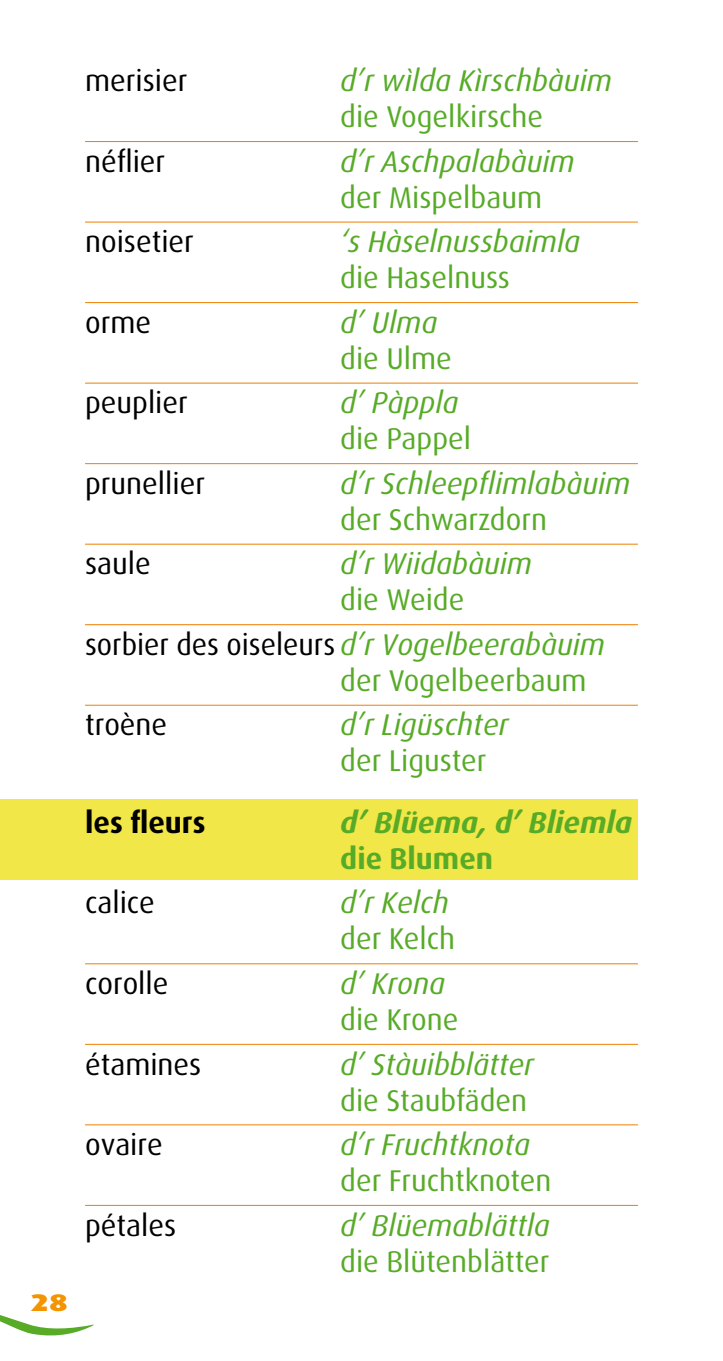
<style>
.page{position:relative;width:723px;height:1361px;background:#fff}
.page>*{position:absolute;margin:0;border:0;box-sizing:border-box;transform-origin:0 0}
.t1{font:italic 30px "Dax";color:#57ab27}
.t2{font:30px "Dax";color:#57ab27}
.t3{font:30px/44.7px "Dax";color:#000}
.t4{font:italic 700 30px "Dax";color:#57ab27}
.t5{font:700 30px "Dax";color:#000}
.t6{font:700 30px "Dax";color:#57ab27}
.t7{font:900 24px "Dax";color:#f39400;scale:1.3 1}
.s1{color:#57ab27}
.s2{font-style:italic;color:#57ab27}
</style>
<div class="page">
<div style="left:0;top:799px;width:638px;height:81px;background:#f2e748"></div>
<svg style="left:0;top:1315px;width:94px;height:21px"></svg>
<hr style="left:85px;top:141px;width:553px;height:1px;background:#ee7f00">
<hr style="left:85px;top:222px;width:553px;height:1px;background:#ee7f00">
<hr style="left:85px;top:302px;width:553px;height:1px;background:#ee7f00">
<hr style="left:85px;top:383px;width:553px;height:1px;background:#ee7f00">
<hr style="left:85px;top:463px;width:553px;height:1px;background:#ee7f00">
<hr style="left:85px;top:544px;width:553px;height:1px;background:#ee7f00">
<hr style="left:85px;top:624px;width:553px;height:1px;background:#ee7f00">
<hr style="left:85px;top:705px;width:553px;height:1px;background:#ee7f00">
<hr style="left:85px;top:963px;width:553px;height:1px;background:#ee7f00">
<hr style="left:85px;top:1044px;width:553px;height:1px;background:#ee7f00">
<hr style="left:85px;top:1124px;width:553px;height:1px;background:#ee7f00">
<hr style="left:85px;top:1205px;width:553px;height:1px;background:#ee7f00">
<p class="t7" style="left:31px;top:1289px;width:30px">28</p>
<p class="t3" style="left:85px;top:59px;width:104px">merisier</p>
<p class="t1" style="left:340px;top:64px;width:273px">d’r wìlda Kìrschbàuim</p>
<p class="t2" style="left:340px;top:100px;width:204px">die Vogelkirsche</p>
<p class="t3" style="left:85px;top:139px;width:82px">néflier</p>
<p class="t1" style="left:340px;top:145px;width:236px">d’r Aschpalabàuim</p>
<p class="t2" style="left:340px;top:181px;width:203px">der Mispelbaum</p>
<p class="t3" style="left:85px;top:220px;width:110px">noisetier</p>
<p class="t1" style="left:340px;top:225px;width:241px">‘s Hàselnussbaimla</p>
<p class="t2" style="left:340px;top:261px;width:171px">die Haselnuss</p>
<p class="t3" style="left:85px;top:300px;width:68px">orme</p>
<p class="t1" style="left:340px;top:306px;width:99px">d’ Ulma</p>
<p class="t2" style="left:340px;top:342px;width:113px">die Ulme</p>
<p class="t3" style="left:85px;top:381px;width:104px">peuplier</p>
<p class="t1" style="left:340px;top:386px;width:120px">d’ Pàppla</p>
<p class="t2" style="left:340px;top:422px;width:132px">die Pappel</p>
<p class="t3" style="left:85px;top:461px;width:121px">prunellier</p>
<p class="t1" style="left:340px;top:467px;width:291px">d’r Schleepflimlabàuim</p>
<p class="t2" style="left:340px;top:503px;width:208px">der Schwarzdorn</p>
<p class="t3" style="left:85px;top:542px;width:67px">saule</p>
<p class="t1" style="left:340px;top:547px;width:193px">d’r Wiidabàuim</p>
<p class="t3" style="left:85px;top:578px;width:521px;text-indent:255px"><span class="s1">die Weide<br></span>sorbier des oiseleurs <span class="s2">d’r Vogelbeerabàuim</span></p>
<p class="t2" style="left:340px;top:664px;width:248px">der Vogelbeerbaum</p>
<p class="t3" style="left:85px;top:703px;width:84px">troène</p>
<p class="t1" style="left:340px;top:708px;width:170px">d’r Ligüschter</p>
<p class="t2" style="left:340px;top:744px;width:148px">der Liguster</p>
<p class="t5" style="left:85px;top:805px;width:122px">les fleurs</p>
<p class="t4" style="left:340px;top:805px;width:293px">d’ Blüema, d’ Bliemla</p>
<p class="t6" style="left:340px;top:841px;width:154px">die Blumen</p>
<p class="t3" style="left:85px;top:881px;width:71px">calice</p>
<p class="t1" style="left:340px;top:886px;width:110px">d’r Kelch</p>
<p class="t2" style="left:340px;top:922px;width:116px">der Kelch</p>
<p class="t3" style="left:85px;top:961px;width:85px">corolle</p>
<p class="t1" style="left:340px;top:967px;width:106px">d’ Krona</p>
<p class="t2" style="left:340px;top:1003px;width:120px">die Krone</p>
<p class="t3" style="left:85px;top:1042px;width:118px">étamines</p>
<p class="t1" style="left:340px;top:1047px;width:195px">d’ Stàuibblätter</p>
<p class="t2" style="left:340px;top:1083px;width:188px">die Staubfäden</p>
<p class="t3" style="left:85px;top:1122px;width:79px">ovaire</p>
<p class="t1" style="left:340px;top:1128px;width:191px">d’r Fruchtknota</p>
<p class="t2" style="left:340px;top:1164px;width:213px">der Fruchtknoten</p>
<p class="t3" style="left:85px;top:1203px;width:93px">pétales</p>
<p class="t1" style="left:340px;top:1208px;width:211px">d’ Blüemablättla</p>
<p class="t2" style="left:340px;top:1244px;width:211px">die Blütenblätter</p>
</div>
